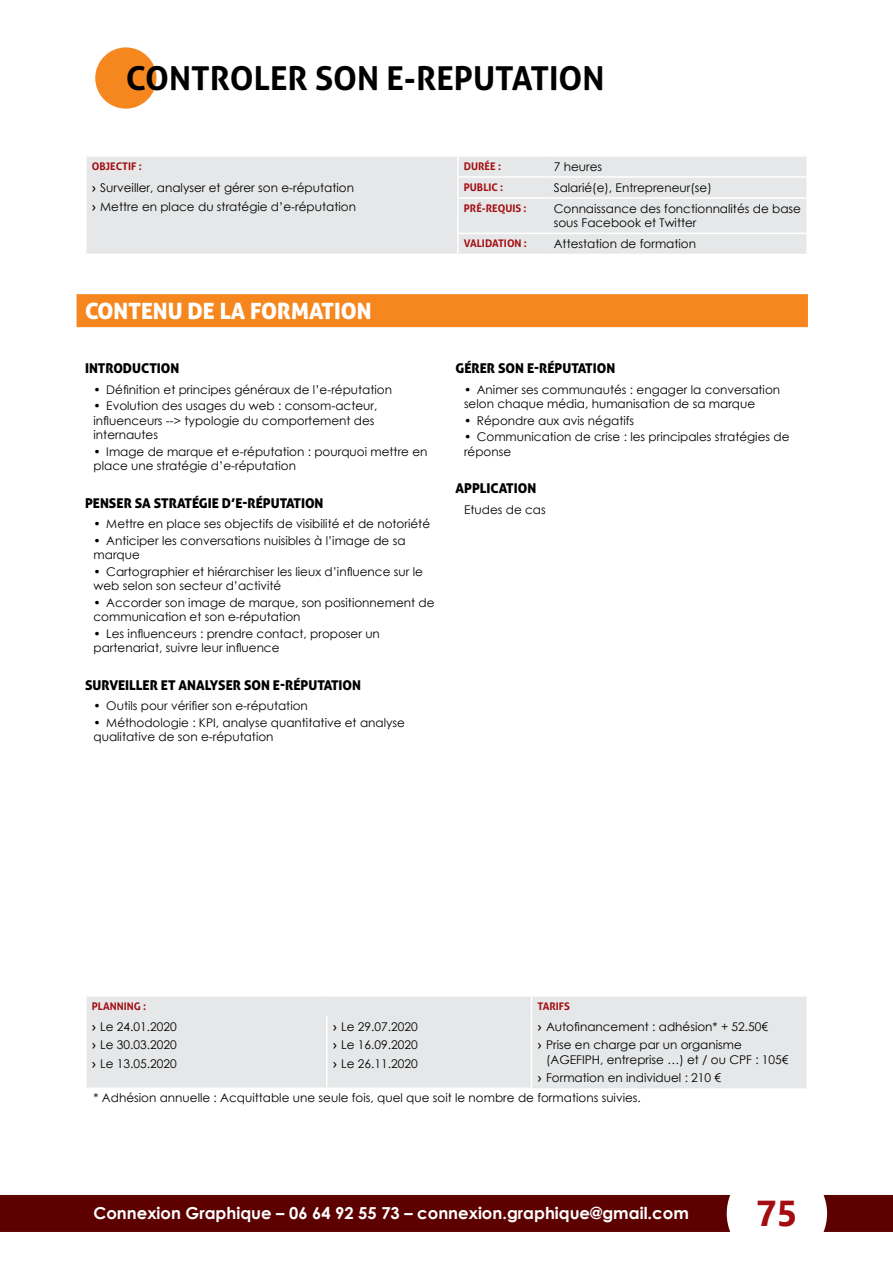
<style>
.page{position:relative;width:893px;height:1263px;background:#fff}
.page>*{position:absolute;margin:0;border:0;box-sizing:border-box;transform-origin:0 0}
.t1{font:700 36px "Ebrima";color:#a30d11}
.t2{font:700 33px "Aller";color:#000}
.t3{font:22.5px "Aller Display";color:#fff}
.t4{font:700 16.5px "Century Gothic";color:#fff}
.t5{font:13.5px "Aller Display";color:#000}
.t6{font:12px/14.4px "Century Gothic";color:#000}
.t7{font:700 10.5px "Aller";color:#a30d11}
.s1{font-family:"Aller"}
</style>
<div class="page">
<div style="left:0;top:1195px;width:893px;height:37px;background:#5c0000"></div>
<div style="left:727px;top:1163px;width:100px;height:100px;background:#fff;border-radius:50%"></div>
<div style="left:95px;top:47px;width:61px;height:62px;background:#f6871f;border-radius:50%"></div>
<div style="left:87px;top:996px;width:719px;height:92px;background:#e6e7e8"></div>
<svg style="left:86px;top:997px;width:1px;height:18px"></svg>
<svg style="left:531px;top:996px;width:1px;height:19px"></svg>
<svg style="left:806px;top:997px;width:1px;height:18px"></svg>
<hr style="left:85px;top:1087px;width:242px;height:2px;background:#fff">
<hr style="left:327px;top:1087px;width:205px;height:2px;background:#fff">
<hr style="left:326px;top:1015px;width:1px;height:72px;background:#fff">
<hr style="left:531px;top:1015px;width:1px;height:72px;background:#fff">
<div style="left:77px;top:294px;width:731px;height:33px;background:#f6871f"></div>
<div style="left:87px;top:157px;width:719px;height:97px;background:#e6e7e8"></div>
<hr style="left:457px;top:176px;width:91px;height:2px;background:#fff">
<svg style="left:457px;top:157px;width:2px;height:40px"></svg>
<hr style="left:548px;top:176px;width:260px;height:2px;background:#fff">
<svg style="left:806px;top:157px;width:1px;height:40px"></svg>
<hr style="left:457px;top:197px;width:91px;height:2px;background:#fff">
<hr style="left:457px;top:199px;width:2px;height:34px;background:#fff">
<hr style="left:548px;top:197px;width:260px;height:2px;background:#fff">
<hr style="left:457px;top:233px;width:91px;height:1px;background:#fff">
<hr style="left:457px;top:234px;width:2px;height:20px;background:#fff">
<hr style="left:548px;top:233px;width:260px;height:1px;background:#fff">
<h2 class="t2" style="left:126px;top:58px;width:480px">CONTROLER SON E-REPUTATION</h2>
<p class="t7" style="left:92px;top:159px;width:51px">OBJECTIF :</p>
<p class="t7" style="left:464px;top:159px;width:39px">DURÉE :</p>
<p class="t6" style="left:554px;top:159px;width:50px">7 heures</p>
<p class="t6" style="left:92px;top:178px;width:266px;line-height:18.6px"><span class="s1">›</span> Surveiller, analyser et gérer son e-réputation <span class="s1">›</span> Mettre en place du stratégie d’e-réputation</p>
<p class="t7" style="left:464px;top:180px;width:41px">PUBLIC :</p>
<p class="t6" style="left:554px;top:180px;width:160px">Salarié(e), Entrepreneur(se)</p>
<p class="t7" style="left:464px;top:201px;width:64px">PRÉ-REQUIS :</p>
<p class="t6" style="left:554px;top:201px;width:249px">Connaissance des fonctionnalités de base sous Facebook et Twitter</p>
<p class="t7" style="left:464px;top:237px;width:13px">VALIDATION</p>
<p class="t7" style="left:524px;top:237px;width:5px">:</p>
<p class="t6" style="left:554px;top:237px;width:144px">Attestation de formation</p>
<h3 class="t3" style="left:85px;top:296px;width:28px">CONTENU</h3>
<h3 class="t3" style="left:188px;top:296px;width:77px">DE LA FORMATION</h3>
<p class="t5" style="left:85px;top:360px;width:14px">INTRO</p>
<p class="t5" style="left:123px;top:360px;width:18px">DUCTION</p>
<p class="t6" style="left:94px;top:382px;width:300px">• Définition et principes généraux de l’e-réputation</p>
<p class="t6" style="left:94px;top:399px;width:285px">• Evolution des usages du web : consom-acteur, influenceurs --&gt; typologie du comportement des internautes</p>
<p class="t6" style="left:94px;top:444px;width:335px">• Image de marque et e-réputation : pourquoi mettre en place une stratégie d’e-réputation</p>
<p class="t5" style="left:85px;top:494px;width:240px">PENSER SA STRATÉGIE D’E-RÉPUTATION</p>
<p class="t6" style="left:94px;top:517px;width:338px">• Mettre en place ses objectifs de visibilité et de notoriété</p>
<p class="t6" style="left:94px;top:533px;width:313px">• Anticiper les conversations nuisibles à l’image de sa marque</p>
<p class="t6" style="left:94px;top:564px;width:331px">• Cartographier et hiérarchiser les lieux d’influence sur le web selon son secteur d’activité</p>
<p class="t6" style="left:94px;top:595px;width:342px">• Accorder son image de marque, son positionnement de communication et son e-réputation</p>
<p class="t6" style="left:94px;top:626px;width:288px">• Les influenceurs : prendre contact, proposer un partenariat, suivre leur influence</p>
<p class="t5" style="left:85px;top:676px;width:278px">SU RVEILLER ET ANALYSER SON E-RÉPUTATION</p>
<p class="t6" style="left:94px;top:699px;width:216px">• Outils pour vérifier son e-réputation</p>
<p class="t6" style="left:94px;top:715px;width:313px">• Méthodologie : KPI, analyse quantitative et analyse qualitative de son e-réputation</p>
<p class="t5" style="left:455px;top:360px;width:161px">GÉRER SON E-RÉPUTATION</p>
<p class="t6" style="left:464px;top:382px;width:318px">• Animer ses communautés : engager la conversation selon chaque média, humanisation de sa marque</p>
<p class="t6" style="left:464px;top:413px;width:172px">• Répondre aux avis négatifs</p>
<p class="t6" style="left:464px;top:430px;width:327px">• Communication de crise : les principales stratégies de réponse</p>
<p class="t5" style="left:455px;top:480px;width:39px">APPLICATION</p>
<p class="t6" style="left:464px;top:502px;width:83px">Etudes de cas</p>
<p class="t7" style="left:92px;top:999px;width:14px">PLANNING</p>
<p class="t7" style="left:143px;top:999px;width:5px">:</p>
<p class="t7" style="left:537px;top:999px;width:12px">TARIFS</p>
<p class="t6" style="left:92px;top:1017px;width:87px;line-height:18.6px;text-align:justify"><span class="s1">›</span> Le 24.01.2020 <span class="s1">›</span> Le 30.03.2020 <span class="s1">›</span> Le 13.05.2020</p>
<p class="t6" style="left:333px;top:1017px;width:87px;line-height:18.6px;text-align:justify"><span class="s1">›</span> Le 29.07.2020 <span class="s1">›</span> Le 16.09.2020 <span class="s1">›</span> Le 26. 11.2020</p>
<p class="t6" style="left:538px;top:1017px;width:232px;line-height:18.6px"><span class="s1">›</span> Autofinancement : adhésion* + 52.50€ <span class="s1">›</span> Prise en charge par un organisme</p>
<p class="t6" style="left:546px;top:1052px;width:244px">(AGEFIPH, entreprise …) et / ou CPF : 105€</p>
<p class="t6" style="left:538px;top:1070px;width:185px"><span class="s1">›</span> Formation en individuel : 210 €</p>
<p class="t6" style="left:94px;top:1090px;width:547px">* Adhésion annuelle : Acquittable une seule fois, quel que soit le nombre de formations suivies.</p>
<h3 class="t4" style="left:94px;top:1200px;width:597px">Connexion Graphique – 06 64 92 55 73 – connexion.graphique@gmail.com</h3>
<h1 class="t1" style="left:756px;top:1186px;width:43px">75</h1>
</div>
